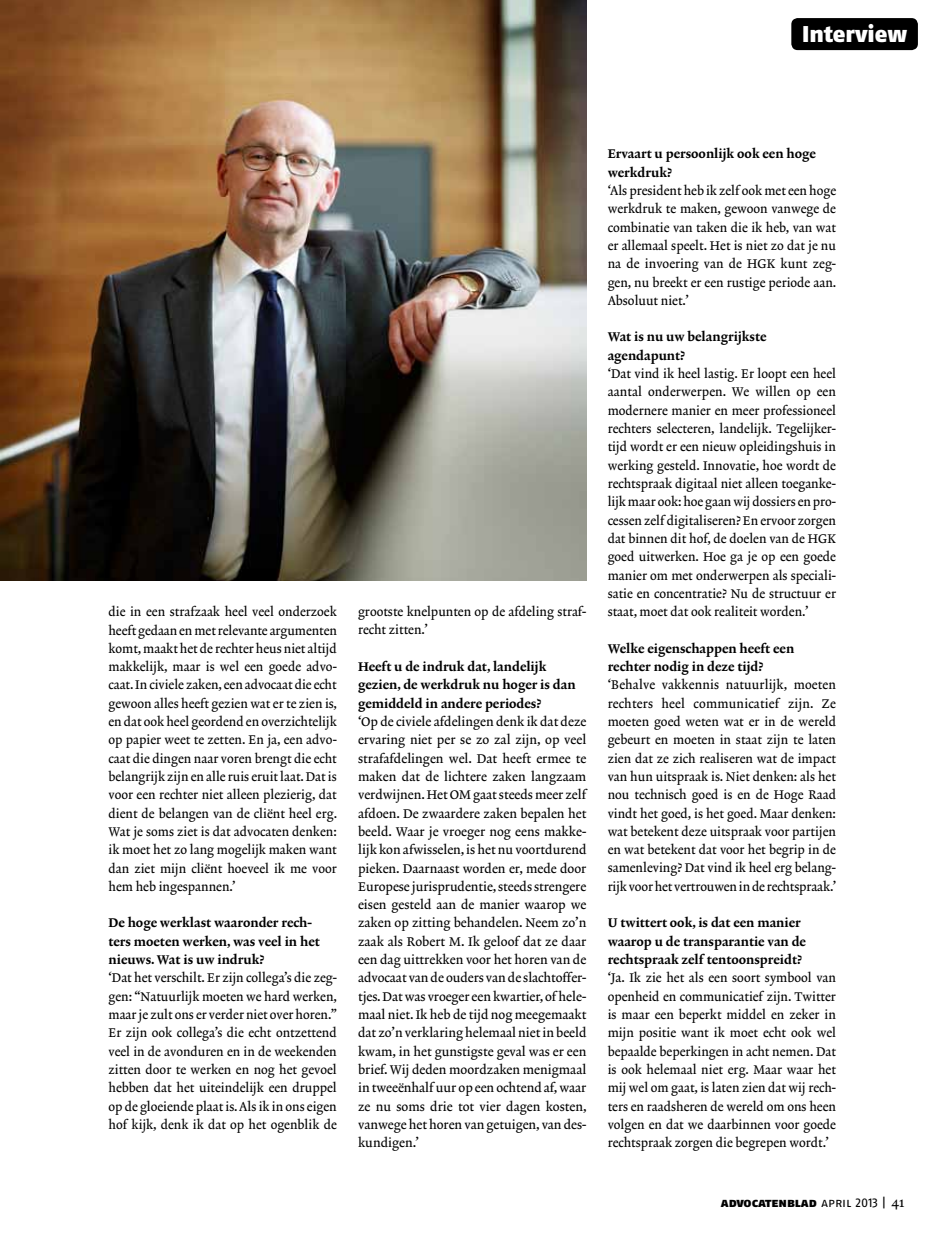
<style>
.page{position:relative;width:936px;height:1234px;background:#fff}
.page>*{position:absolute;margin:0;border:0;box-sizing:border-box;transform-origin:0 0}
.t1{font:22.8px "Fago No Black Lf";letter-spacing:-.005em;color:#fff}
.t2{font:12.75px/18.3px "Lexicon No 2 Roman A Txt";color:#000;text-align:justify}
.t3{font:12.75px/18.3px "Lexicon No 2 Roman D Txt";color:#000}
.t4{font:12.75px "Fago No Black Lf Caps";letter-spacing:-.005em;color:#000}
.s1{font-family:"Fago No Regular Lf Caps"}
.s2{font-family:"Lexicon No 2 Roman A Txt";font-size:14.25px}
</style>
<div class="page">
<img style="left:0;top:0;width:586px;height:580px">
<div style="left:791px;top:18px;width:126px;height:32px;background:#000;border-radius:6px"></div>
<h1 class="t1" style="left:802px;top:20px;width:107px">Interview</h1>
<p class="t2" style="left:108px;top:603px;width:230px">die in een strafzaak heel veel onderzoek heeft gedaan en met relevante argumenten komt, maakt het de rechter heus niet altijd makkelijk, maar is wel een goede advo&shy;caat. In civiele zaken, een advocaat die echt gewoon alles heeft gezien wat er te zien is, en dat ook heel geordend en overzichtelijk op papier weet te zetten. En ja, een advo&shy;caat die dingen naar voren brengt die echt belangrijk zijn en alle ruis eruit laat. Dat is voor een rechter niet alleen plezierig, dat dient de belangen van de cliënt heel erg.<br>Wat je soms ziet is dat advocaten denken: ik moet het zo lang mogelijk maken want dan ziet mijn cliënt hoeveel ik me voor hem heb ingespannen.’</p>
<p class="t3" style="left:108px;top:914px;width:213px">De hoge werklast waaronder rech&shy;ters moeten werken, was veel in het nieuws. Wat is uw indruk?</p>
<p class="t2" style="left:108px;top:969px;width:230px">‘Dat het verschilt. Er zijn collega’s die zeg&shy;gen: “Natuurlijk moeten we hard werken, maar je zult ons er verder niet over horen.” Er zijn ook collega’s die echt ontzettend veel in de avonduren en in de weekenden zitten door te werken en nog het gevoel hebben dat het uiteindelijk een druppel op de gloeiende plaat is. Als ik in ons eigen hof kijk, denk ik dat op het ogenblik de</p>
<p class="t2" style="left:358px;top:603px;width:230px">grootste knelpunten op de afdeling straf&shy;recht zitten.’</p>
<p class="t3" style="left:358px;top:658px;width:219px">Heeft u de indruk dat, landelijk gezien, de werkdruk nu hoger is dan gemiddeld in andere periodes?</p>
<p class="t2" style="left:358px;top:713px;width:230px">‘Op de civiele afdelingen denk ik dat deze ervaring niet per se zo zal zijn, op veel strafafdelingen wel. Dat heeft ermee te maken dat de lichtere zaken langzaam verdwijnen. Het OM gaat steeds meer zelf afdoen. De zwaardere zaken bepalen het beeld. Waar je vroeger nog eens makke&shy;lijk kon afwisselen, is het nu voortdurend pieken. Daarnaast worden er, mede door Europese jurisprudentie, steeds strengere eisen gesteld aan de manier waarop we zaken op zitting behandelen. Neem zo’n zaak als Robert M. Ik geloof dat ze daar een dag uittrekken voor het horen van de advocaat van de ouders van de slachtoffer&shy;tjes. Dat was vroeger een kwartier, of hele&shy;maal niet. Ik heb de tijd nog meegemaakt dat zo’n verklaring helemaal niet in beeld kwam, in het gunstigste geval was er een brief. Wij deden moordzaken menigmaal in tweeënhalf uur op een ochtend af, waar ze nu soms drie tot vier dagen kosten, vanwege het horen van getuigen, van des&shy;kundigen.’</p>
<p class="t3" style="left:607px;top:145px;width:210px">Ervaart u persoonlijk ook een hoge werkdruk?</p>
<p class="t2" style="left:607px;top:182px;width:230px">‘Als president heb ik zelf ook met een hoge werkdruk te maken, gewoon vanwege de combinatie van taken die ik heb, van wat er allemaal speelt. Het is niet zo dat je nu na de invoering van de HGK kunt zeg&shy;gen, nu breekt er een rustige periode aan.<br>Absoluut niet.’</p>
<p class="t3" style="left:607px;top:328px;width:160px">Wat is nu uw belangrijkste agendapunt?</p>
<p class="t2" style="left:607px;top:365px;width:230px">‘Dat vind ik heel lastig. Er loopt een heel aantal onderwerpen. We willen op een modernere manier en meer professioneel rechters selecteren, landelijk. Tegelijker&shy;tijd wordt er een nieuw opleidingshuis in werking gesteld. Innovatie, hoe wordt de rechtspraak digitaal niet alleen toeganke&shy;lijk maar ook: hoe gaan wij dossiers en pro&shy;cessen zelf digitaliseren? En ervoor zorgen dat binnen dit hof, de doelen van de HGK goed uitwerken. Hoe ga je op een goede manier om met onderwerpen als speciali&shy;satie en concentratie? Nu de structuur er staat, moet dat ook realiteit worden.’</p>
<p class="t3" style="left:607px;top:639px;width:188px">Welke eigenschappen heeft een rechter nodig in deze tijd?</p>
<p class="t2" style="left:607px;top:676px;width:230px">‘Behalve vakkennis natuurlijk, moeten rechters heel communicatief zijn. Ze moeten goed weten wat er in de wereld gebeurt en moeten in staat zijn te laten zien dat ze zich realiseren wat de impact van hun uitspraak is. Niet denken: als het nou technisch goed is en de Hoge Raad vindt het goed, is het goed. Maar denken: wat betekent deze uitspraak voor partijen en wat betekent dat voor het begrip in de samenleving? Dat vind ik heel erg belang&shy;rijk voor het vertrouwen in de rechtspraak.’</p>
<p class="t3" style="left:607px;top:914px;width:200px">U twittert ook, is dat een manier waarop u de transparantie van de rechtspraak zelf tentoonspreidt?</p>
<p class="t2" style="left:607px;top:969px;width:230px">‘Ja. Ik zie het als een soort symbool van openheid en communicatief zijn. Twitter is maar een beperkt middel en zeker in mijn positie want ik moet echt ook wel bepaalde beperkingen in acht nemen. Dat is ook helemaal niet erg. Maar waar het mij wel om gaat, is laten zien dat wij rech&shy;ters en raadsheren de wereld om ons heen volgen en dat we daarbinnen voor goede rechtspraak zorgen die begrepen wordt.’</p>
<p class="t4" style="left:721px;top:1194px;width:185px">advocatenblad <span class="s1">april 2013 |</span> <span class="s2">41</span></p>
</div>
